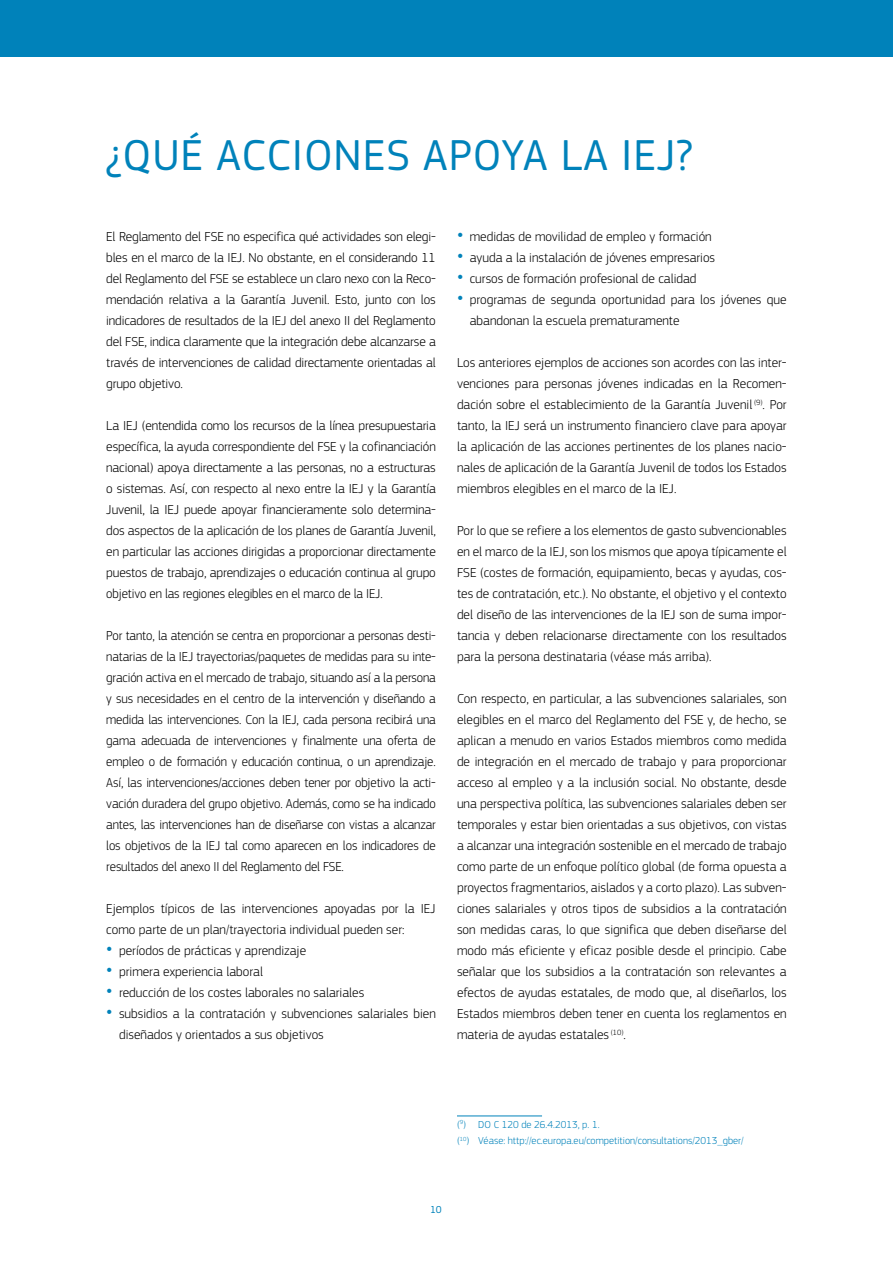
<style>
.page{position:relative;width:893px;height:1263px;background:#fff}
.page>*{position:absolute;margin:0;border:0;box-sizing:border-box;transform-origin:0 0}
.t1{font:45px "EC Square Sans Pro";letter-spacing:.02em;color:#0082ba}
.t2{font:300 13.5px/21px "EC Square Sans Pro";color:#000;text-align:justify}
.t3{font:300 10.5px/16.2px "EC Square Sans Pro";color:#0082ba}
.t4{font:10.5px "EC Square Sans Pro";color:#0082ba}
.s1{font-size:24px;color:#0082ba}
</style>
<div class="page">
<div style="left:0;top:0;width:893px;height:57px;background:#0082ba"></div>
<hr style="left:457px;top:1116px;width:85px;height:1px;background:#0082ba">
<h1 class="t1" style="left:106px;top:129px;width:588px">¿QUÉ ACCIONES APOYA LA IEJ?</h1>
<p class="t2" style="left:106px;top:226px;width:331px">El Reglamento del FSE no especifica qué actividades son elegi&shy;bles en el marco de la IEJ. No obstante, en el considerando 11 del Reglamento del FSE se establece un claro nexo con la Reco&shy;mendación relativa a la Garantía Juvenil. Esto, junto con los indicadores de resultados de la IEJ del anexo II del Reglamento del FSE, indica claramente que la integración debe alcanzarse a través de intervenciones de calidad directamente orientadas al grupo objetivo.</p>
<p class="t2" style="left:106px;top:415px;width:331px">La IEJ (entendida como los recursos de la línea presupuestaria específica, la ayuda correspondiente del FSE y la cofinanciación nacional) apoya directamente a las personas, no a estructuras o sistemas. Así, con respecto al nexo entre la IEJ y la Garantía Juvenil, la IEJ puede apoyar financieramente solo determina&shy;dos aspectos de la aplicación de los planes de Garantía Juvenil, en particular las acciones dirigidas a proporcionar directamente puestos de trabajo, aprendizajes o educación continua al grupo objetivo en las regiones elegibles en el marco de la IEJ.</p>
<p class="t2" style="left:106px;top:625px;width:331px">Por tanto, la atención se centra en proporcionar a personas desti&shy;natarias de la IEJ trayectorias/paquetes de medidas para su inte&shy;gración activa en el mercado de trabajo, situando así a la persona y sus necesidades en el centro de la intervención y diseñando a medida las intervenciones. Con la IEJ, cada persona recibirá una gama adecuada de intervenciones y finalmente una oferta de empleo o de formación y educación continua, o un aprendizaje.<br>Así, las intervenciones/acciones deben tener por objetivo la acti&shy;vación duradera del grupo objetivo. Además, como se ha indicado antes, las intervenciones han de diseñarse con vistas a alcanzar los objetivos de la IEJ tal como aparecen en los indicadores de resultados del anexo II del Reglamento del FSE.</p>
<p class="t2" style="left:106px;top:898px;width:331px">Ejemplos típicos de las intervenciones apoyadas por la IEJ como parte de un plan/trayectoria individual pueden ser:</p>
<p class="t2" style="left:106px;top:940px;width:201px"><span class="s1">•</span> períodos de prácticas y aprendizaje</p>
<p class="t2" style="left:106px;top:961px;width:158px"><span class="s1">•</span> primera experiencia laboral</p>
<p class="t2" style="left:106px;top:982px;width:259px"><span class="s1">•</span> reducción de los costes laborales no salariales</p>
<p class="t2" style="left:119px;top:1003px;width:318px;text-indent:-13px"><span class="s1">•</span> subsidios a la contratación y subvenciones salariales bien diseñados y orientados a sus objetivos</p>
<p class="t2" style="left:457px;top:226px;width:256px"><span class="s1">•</span> medidas de movilidad de empleo y formación</p>
<p class="t2" style="left:457px;top:247px;width:260px"><span class="s1">•</span> ayuda a la instalación de jóvenes empresarios</p>
<p class="t2" style="left:457px;top:268px;width:241px"><span class="s1">•</span> cursos de formación profesional de calidad</p>
<p class="t2" style="left:470px;top:289px;width:318px;text-indent:-13px"><span class="s1">•</span> programas de segunda oportunidad para los jóvenes que abandonan la escuela prematuramente</p>
<p class="t2" style="left:457px;top:352px;width:331px">Los anteriores ejemplos de acciones son acordes con las inter&shy;venciones para personas jóvenes indicadas en la Recomen&shy;dación sobre el establecimiento de la Garantía Juvenil <sup>(9)</sup>. Por tanto, la IEJ será un instrumento financiero clave para apoyar la aplicación de las acciones pertinentes de los planes nacio&shy;nales de aplicación de la Garantía Juvenil de todos los Estados miembros elegibles en el marco de la IEJ.</p>
<p class="t2" style="left:457px;top:520px;width:331px">Por lo que se refiere a los elementos de gasto subvencionables en el marco de la IEJ, son los mismos que apoya típicamente el FSE (costes de formación, equipamiento, becas y ayudas, cos&shy;tes de contratación, etc.). No obstante, el objetivo y el contexto del diseño de las intervenciones de la IEJ son de suma impor&shy;tancia y deben relacionarse directamente con los resultados para la persona destinataria (véase más arriba).</p>
<p class="t2" style="left:457px;top:688px;width:331px">Con respecto, en particular, a las subvenciones salariales, son elegibles en el marco del Reglamento del FSE y, de hecho, se aplican a menudo en varios Estados miembros como medida de integración en el mercado de trabajo y para proporcionar acceso al empleo y a la inclusión social. No obstante, desde una perspectiva política, las subvenciones salariales deben ser temporales y estar bien orientadas a sus objetivos, con vistas a alcanzar una integración sostenible en el mercado de trabajo como parte de un enfoque político global (de forma opuesta a proyectos fragmentarios, aislados y a corto plazo). Las subven&shy;ciones salariales y otros tipos de subsidios a la contratación son medidas caras, lo que significa que deben diseñarse del modo más eficiente y eficaz posible desde el principio. Cabe señalar que los subsidios a la contratación son relevantes a efectos de ayudas estatales, de modo que, al diseñarlos, los Estados miembros deben tener en cuenta los reglamentos en materia de ayudas estatales <sup>(10)</sup>.</p>
<p class="t3" style="left:457px;top:1116px;width:288px">(<sup>9</sup>) DO C 120 de 26.4.2013, p. 1.<br>(<sup>10</sup>) Véase: http://ec.europa.eu/competition/consultations/2013_gber/</p>
<p class="t4" style="left:430px;top:1203px;width:13px">10</p>
</div>
